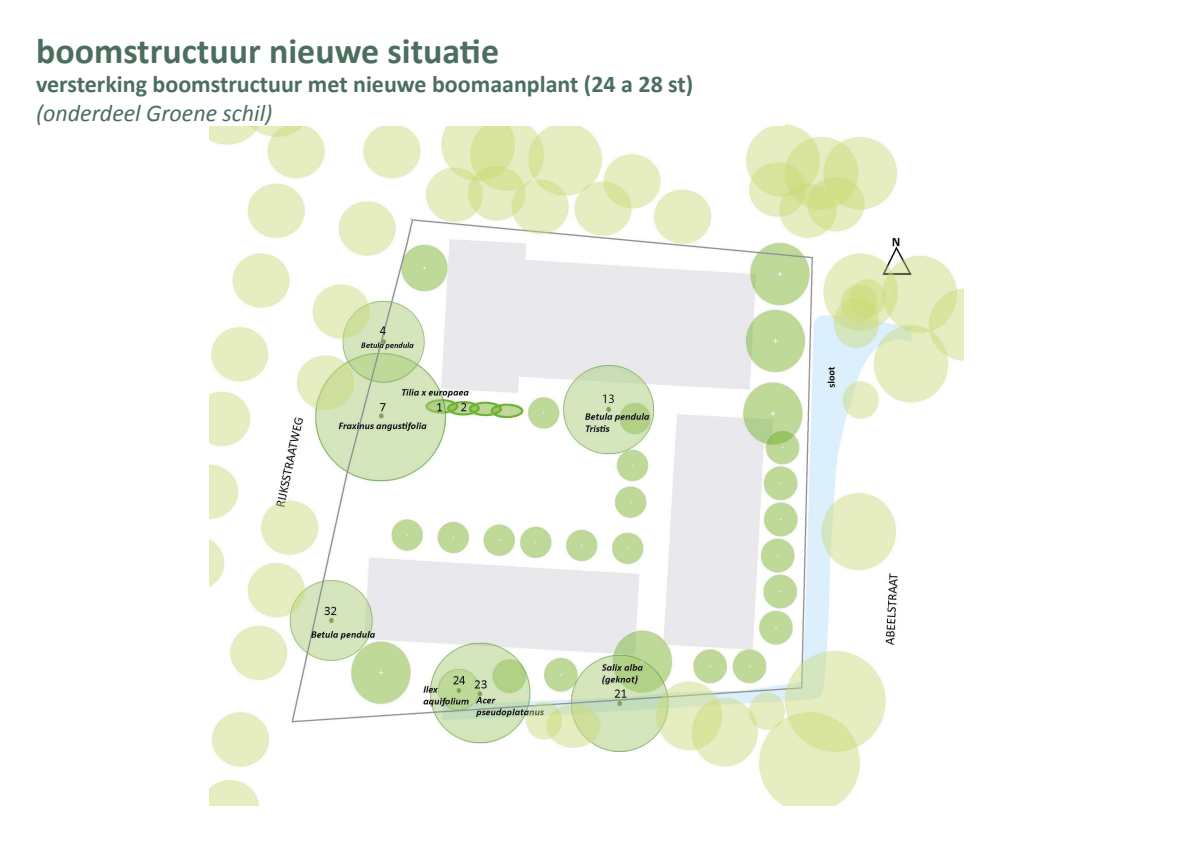
<style>
.page{position:relative;width:1191px;height:842px;background:#fff}
.page>*{position:absolute;margin:0;border:0;box-sizing:border-box;transform-origin:0 0}
.t1{font:700 36px "Calibri";color:#4b6e5f}
.t2{font:700 24px "Calibri";color:#4b6e5f}
.t3{font:italic 24px "Calibri";color:#4b6e5f}
</style>
<div class="page">
<img style="left:210px;top:124px;width:754px;height:682px">
<div style="left:36px;top:36px;width:748px;height:89px;background:#fff"></div>
<h1 class="t1" style="left:36px;top:26px;width:464px">boomstructuur nieuwe situatie</h1>
<p class="t2" style="left:36px;top:67px;width:659px">versterking boomstructuur met nieuwe boomaanplant (24 a 28 st)</p>
<p class="t3" style="left:36px;top:96px;width:238px">(onderdeel Groene schil)</p>
</div>
